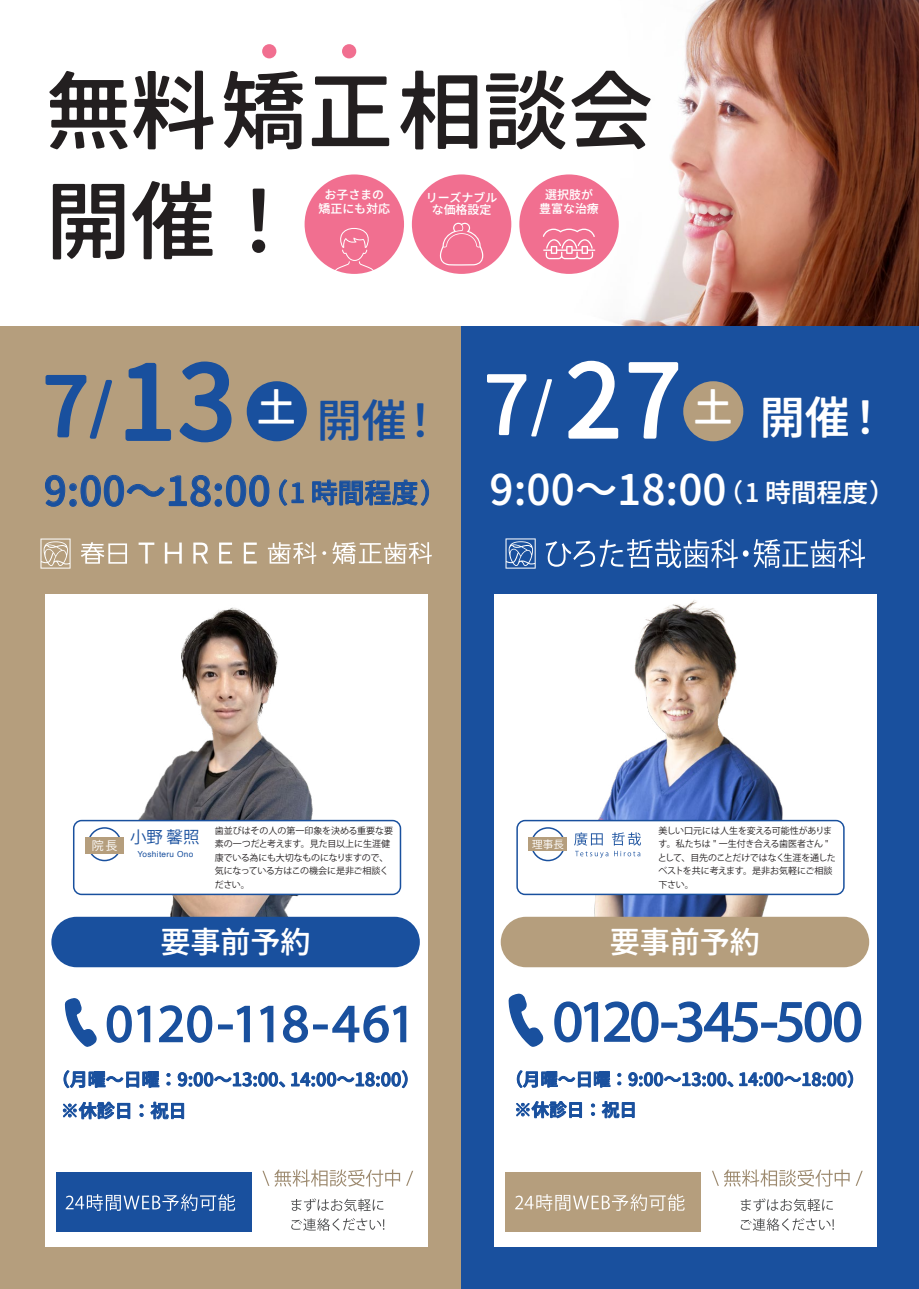
<style>
.page{position:relative;width:919px;height:1289px;background:#fff}
.page>*{position:absolute;margin:0;border:0;box-sizing:border-box;transform-origin:0 0}
.t1{font:600 103.65px "MOBO";color:#19509e}
.t2{font:600 103.65px "MOBO";color:#fff}
.t3{font:600 85.05px/109.8px "MOBO";color:#231f20}
.t4{font:600 45px "MOBO";color:#fff}
.t5{font:600 45px "MOBO";color:#19509e}
.t6{font:600 40.35px "MOBO";color:#19509e}
.t7{font:600 39px "MOBO";color:#fff}
.t8{font:600 30px "MOBO";color:#fff}
.t9{font:600 18px/31.3px "MOBO";color:#19509e}
.t10{font:600 17.55px/30.8px "MOBO";color:#19509e}
.t11{font:16.35px "Koz Go Pr 6 N";color:#19509e}
.t12{font:600 12px/14.5px "MOBO";color:#fff;text-align:center}
.t13{font:12px "Koz Go Pr 6 N";color:#fff}
.t14{font:9px/13.5px "Koz Go Pr 6 N";letter-spacing:-.02em;color:#231f20}
.t15{font:8.25px "Helvetica";letter-spacing:.04em;color:#19509e}
.s1{font-size:82.5px}
.s2{font-size:58.5px}
.s3{font-size:26.85px}
.s4{font-size:42.15px;color:#fff}
.s5{font-size:25.8px;color:#fff}
</style>
<div class="page">
<img style="left:505px;top:0;width:413px;height:326px">
<div style="left:460px;top:326px;width:458px;height:962px;background:#19509e"></div>
<div style="left:0;top:327px;width:461px;height:961px;background:#b59e7d"></div>
<div style="left:494px;top:594px;width:382px;height:652px;background:#fff"></div>
<div style="left:45px;top:594px;width:382px;height:652px;background:#fff"></div>
<img style="left:530px;top:538px;width:279px;height:378px">
<img style="left:107px;top:607px;width:233px;height:309px">
<svg style="left:139px;top:542px;width:15px;height:21px"></svg>
<svg style="left:165px;top:542px;width:17px;height:21px"></svg>
<svg style="left:193px;top:542px;width:15px;height:21px"></svg>
<svg style="left:219px;top:542px;width:13px;height:21px"></svg>
<svg style="left:244px;top:542px;width:13px;height:21px"></svg>
<svg style="left:268px;top:542px;width:48px;height:22px"></svg>
<svg style="left:322px;top:551px;width:4px;height:4px"></svg>
<svg style="left:332px;top:542px;width:100px;height:22px"></svg>
<svg style="left:81px;top:542px;width:46px;height:21px"></svg>
<svg style="left:40px;top:538px;width:31px;height:30px"></svg>
<svg style="left:545px;top:539px;width:320px;height:29px"></svg>
<svg style="left:505px;top:538px;width:30px;height:30px"></svg>
<svg style="left:45px;top:475px;width:224px;height:32px"></svg>
<svg style="left:279px;top:479px;width:25px;height:27px"></svg>
<svg style="left:312px;top:479px;width:117px;height:27px"></svg>
<div style="left:500px;top:916px;width:369px;height:51px;background:#b59e7d;border-radius:25px"></div>
<div style="left:51px;top:916px;width:369px;height:51px;background:#19509e;border-radius:25px"></div>
<svg style="left:45px;top:375px;width:67px;height:64px"></svg>
<svg style="left:125px;top:362px;width:47px;height:79px"></svg>
<svg style="left:179px;top:361px;width:53px;height:82px"></svg>
<svg style="left:554px;top:1001px;width:44px;height:41px"></svg>
<svg style="left:604px;top:1001px;width:257px;height:41px"></svg>
<svg style="left:509px;top:993px;width:35px;height:54px"></svg>
<svg style="left:517px;top:1070px;width:93px;height:18px"></svg>
<svg style="left:617px;top:1073px;width:4px;height:11px"></svg>
<svg style="left:628px;top:1072px;width:105px;height:14px"></svg>
<svg style="left:739px;top:1070px;width:114px;height:17px"></svg>
<svg style="left:516px;top:1101px;width:65px;height:17px"></svg>
<svg style="left:591px;top:1103px;width:3px;height:12px"></svg>
<svg style="left:602px;top:1101px;width:32px;height:17px"></svg>
<div style="left:56px;top:1172px;width:195px;height:60px;background:#19509e"></div>
<svg style="left:66px;top:1194px;width:169px;height:16px"></svg>
<svg style="left:262px;top:1169px;width:138px;height:17px"></svg>
<svg style="left:406px;top:1170px;width:7px;height:15px"></svg>
<svg style="left:291px;top:1198px;width:92px;height:13px"></svg>
<svg style="left:291px;top:1218px;width:93px;height:12px"></svg>
<div style="left:505px;top:1172px;width:196px;height:60px;background:#b59e7d"></div>
<svg style="left:515px;top:1194px;width:169px;height:16px"></svg>
<svg style="left:712px;top:1169px;width:137px;height:17px"></svg>
<svg style="left:856px;top:1170px;width:6px;height:15px"></svg>
<svg style="left:740px;top:1198px;width:92px;height:13px"></svg>
<svg style="left:740px;top:1218px;width:93px;height:12px"></svg>
<svg style="left:516px;top:819px;width:328px;height:76px"></svg>
<svg style="left:107px;top:1005px;width:43px;height:37px"></svg>
<svg style="left:159px;top:1005px;width:53px;height:37px"></svg>
<svg style="left:218px;top:1005px;width:32px;height:37px"></svg>
<svg style="left:260px;top:1005px;width:13px;height:37px"></svg>
<svg style="left:283px;top:1005px;width:123px;height:37px"></svg>
<svg style="left:66px;top:998px;width:31px;height:49px"></svg>
<svg style="left:64px;top:1070px;width:95px;height:19px"></svg>
<svg style="left:167px;top:1073px;width:3px;height:12px"></svg>
<svg style="left:178px;top:1072px;width:107px;height:15px"></svg>
<svg style="left:291px;top:1070px;width:116px;height:18px"></svg>
<svg style="left:63px;top:1101px;width:67px;height:18px"></svg>
<svg style="left:140px;top:1104px;width:3px;height:12px"></svg>
<svg style="left:151px;top:1101px;width:33px;height:18px"></svg>
<div style="left:247px;top:381px;width:60px;height:60px;background:#19509e;border-radius:50%"></div>
<div style="left:683px;top:381px;width:60px;height:60px;background:#b59e7d;border-radius:50%"></div>
<svg style="left:73px;top:819px;width:328px;height:76px"></svg>
<div style="left:87px;top:827px;width:35px;height:34px;border:2px solid #19509e;border-radius:50%"></div>
<div style="left:85px;top:836px;width:39px;height:17px;background:#b59e7d"></div>
<div style="left:262px;top:44px;width:14px;height:14px;background:#f16f90;border-radius:50%"></div>
<div style="left:342px;top:44px;width:14px;height:14px;background:#f16f90;border-radius:50%"></div>
<div style="left:519px;top:174px;width:99px;height:100px;background:#f16f90;border-radius:50px"></div>
<svg style="left:542px;top:229px;width:53px;height:30px"></svg>
<div style="left:304px;top:174px;width:100px;height:100px;background:#f16f90;border-radius:50px"></div>
<svg style="left:334px;top:228px;width:41px;height:46px"></svg>
<div style="left:412px;top:174px;width:99px;height:100px;background:#f16f90;border-radius:50px"></div>
<svg style="left:440px;top:223px;width:43px;height:42px"></svg>
<h2 class="t3" style="left:46px;top:55px;width:609px">無料矯正相談会開催！</h2>
<h3 class="t12" style="left:539px;top:187px;width:61px">選択肢が豊富な治療</h3>
<h3 class="t12" style="left:318px;top:187px;width:73px">お子さまの矯正にも対応</h3>
<h3 class="t12" style="left:426px;top:191px;width:73px;line-height:11.9px">リーズナブルな価格設定</h3>
<h1 class="t2" style="left:483px;top:331px;width:202px"><span class="s1">7</span><span class="s2">/</span> 27</h1>
<h1 class="t1" style="left:42px;top:333px;width:196px"><span class="s1">7</span><span class="s2">/</span>13</h1>
<h3 class="t7" style="left:257px;top:381px;width:40px">土</h3>
<h3 class="t4" style="left:693px;top:387px;width:196px"><sup>土</sup> 開催！</h3>
<h3 class="t5" style="left:317px;top:390px;width:128px">開催！</h3>
<h3 class="t6" style="left:44px;top:464px;width:852px">9:00～18:00<span class="s3">（1 時間程度）</span> <span class="s4">9:00～18:00</span><span class="s5">（1 時間程度）</span></h3>
<h3 class="t13" style="left:92px;top:838px;width:27px">院長</h3>
<h3 class="t11" style="left:130px;top:828px;width:71px">小野 馨照</h3>
<p class="t15" style="left:137px;top:847px;width:57px">Yoshiteru Ono</p>
<p class="t14" style="left:215px;top:823px;width:180px">歯並びはその人の第一印象を決める重要な要素の一つだと考えます。見た目以上に生涯健康でいる為にも大切なものになりますので、気になっている方はこの機会に是非ご相談ください。</p>
<p class="t14" style="left:657px;top:824px;width:179px">美しい口元には人生を変える可能性があります。私たちは " 一生付き合える歯医者さん "として、目先のことだけではなく生涯を通したベストを共に考えます。是非お気軽にご相談下さい。</p>
<h3 class="t8" style="left:160px;top:921px;width:151px">要事前予約</h3>
<h3 class="t8" style="left:610px;top:921px;width:151px">要事前予約</h3>
<h3 class="t9" style="left:61px;top:1063px;width:360px;text-indent:-9px">（月曜～日曜：9:00～13:00、14:00～18:00）※休診日：祝日</h3>
<h3 class="t10" style="left:514px;top:1063px;width:352px;text-indent:-9px">（月曜～日曜：9:00～13:00、14:00～18:00）※休診日：祝日</h3>
</div>
